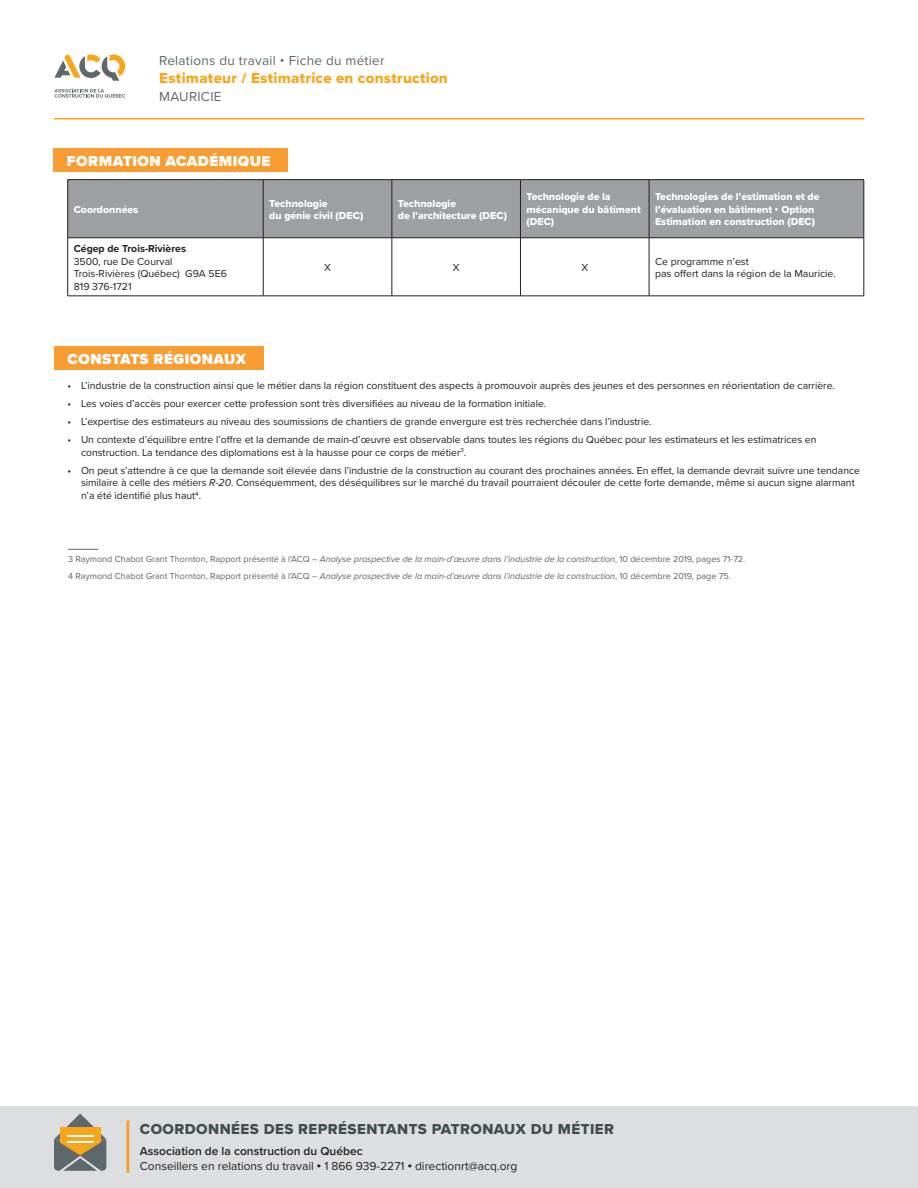
<style>
.page{position:relative;width:918px;height:1188px;background:#fff}
.page>*{position:absolute;margin:0;border:0;box-sizing:border-box;transform-origin:0 0}
.t1{font:15px "Proxima Nova Extrabld";letter-spacing:.03em;color:#434c4d}
.t2{font:15px "Proxima Nova Extrabld";letter-spacing:.02em;color:#f9a51b}
.t3{font:900 15px "Proxima Nova";letter-spacing:.03em;color:#fff}
.t4{font:13.5px "Proxima Nova";letter-spacing:.02em;color:#5e686a}
.t5{font:12px/15px "Proxima Nova";color:#231f20}
.t6{font:10.5px/12.6px "Proxima Nova";color:#231f20}
.t7{font:10.5px/12.6px "Proxima Nova Extrabld";color:#fff}
.t8{font:700 10.5px/12.6px "Proxima Nova";color:#231f20}
.t9{font:9px "Proxima Nova";color:#636366}
.s1{font-family:"Proxima Nova";font-weight:900}
.s2{font-weight:400}
.s3{font-style:italic}
.s4{font-weight:600}
.s5{font-weight:900}
</style>
<div class="page">
<svg style="left:55px;top:55px;width:70px;height:26px"></svg>
<svg style="left:55px;top:89px;width:70px;height:9px"></svg>
<hr style="left:54px;top:118px;width:811px;height:1px;background:#f9a51b">
<div style="left:0;top:1106px;width:918px;height:82px;background:#dcdedf"></div>
<svg style="left:54px;top:1113px;width:52px;height:58px"></svg>
<hr style="left:126px;top:1121px;width:3px;height:52px;background:#f89d33">
<div style="left:54px;top:347px;width:209px;height:23px;background:#f89d33"></div>
<hr style="left:68px;top:549px;width:30px;height:1px;background:#5e686a">
<div style="left:53px;top:148px;width:235px;height:24px;background:#f89d33"></div>
<div style="left:68px;top:180px;width:796px;height:57px;background:#9d9fa2"></div>
<hr style="left:68px;top:179px;width:195px;height:1px;background:#231f20">
<hr style="left:67px;top:180px;width:1px;height:58px;background:#231f20">
<hr style="left:263px;top:179px;width:129px;height:1px;background:#231f20">
<hr style="left:263px;top:180px;width:1px;height:58px;background:#231f20">
<hr style="left:392px;top:179px;width:128px;height:1px;background:#231f20">
<hr style="left:392px;top:180px;width:1px;height:58px;background:#231f20">
<hr style="left:520px;top:179px;width:129px;height:1px;background:#231f20">
<hr style="left:520px;top:180px;width:1px;height:58px;background:#231f20">
<hr style="left:649px;top:179px;width:215px;height:1px;background:#231f20">
<hr style="left:649px;top:180px;width:1px;height:58px;background:#231f20">
<hr style="left:864px;top:180px;width:1px;height:58px;background:#231f20">
<hr style="left:68px;top:237px;width:195px;height:1px;background:#231f20">
<hr style="left:67px;top:238px;width:1px;height:58px;background:#231f20">
<hr style="left:263px;top:237px;width:129px;height:1px;background:#231f20">
<hr style="left:263px;top:238px;width:1px;height:58px;background:#231f20">
<hr style="left:392px;top:237px;width:128px;height:1px;background:#231f20">
<hr style="left:392px;top:238px;width:1px;height:58px;background:#231f20">
<hr style="left:520px;top:237px;width:129px;height:1px;background:#231f20">
<hr style="left:520px;top:238px;width:1px;height:58px;background:#231f20">
<hr style="left:649px;top:237px;width:215px;height:1px;background:#231f20">
<hr style="left:649px;top:238px;width:1px;height:58px;background:#231f20">
<hr style="left:864px;top:238px;width:1px;height:58px;background:#231f20">
<hr style="left:68px;top:296px;width:195px;height:1px;background:#231f20">
<hr style="left:263px;top:296px;width:129px;height:1px;background:#231f20">
<hr style="left:392px;top:296px;width:128px;height:1px;background:#231f20">
<hr style="left:520px;top:296px;width:129px;height:1px;background:#231f20">
<hr style="left:649px;top:296px;width:215px;height:1px;background:#231f20">
<p class="t4" style="left:159px;top:50px;width:227px">Relations du travail • Fiche du métier</p>
<p class="t2" style="left:159px;top:66px;width:290px">Estimateur / Estimatrice en construction</p>
<p class="t4" style="left:159px;top:86px;width:64px">MAURICIE</p>
<p class="t3" style="left:67px;top:150px;width:205px">FORMATION ACADÉMIQUE</p>
<p class="t7" style="left:74px;top:203px;width:66px">Coordonnées</p>
<p class="t7" style="left:269px;top:197px;width:96px">Technologie<br>du génie civil (DEC)</p>
<p class="t7" style="left:398px;top:197px;width:111px">Technologie<br>de l’architecture (DEC)</p>
<p class="t7" style="left:526px;top:190px;width:116px">Technologie de la mécanique du bâtiment (DEC)</p>
<p class="t7" style="left:655px;top:190px;width:166px">Technologies de l’estimation et de l’évaluation en bâtiment <span class="s1">•</span> Option<br>Estimation en construction (DEC)</p>
<p class="t8" style="left:74px;top:242px;width:114px">Cégep de Trois-Rivières<br><span class="s2">3500, rue De Courval</span></p>
<p class="t6" style="left:74px;top:267px;width:155px">Trois-Rivières (Québec) G9A 5E6</p>
<p class="t6" style="left:74px;top:280px;width:59px">819 376-1721</p>
<p class="t6" style="left:324px;top:261px;width:8px">X</p>
<p class="t6" style="left:453px;top:261px;width:8px">X</p>
<p class="t6" style="left:581px;top:261px;width:8px">X</p>
<p class="t6" style="left:655px;top:254px;width:182px">Ce programme n’est<br>pas offert dans la région de la Mauricie.</p>
<p class="t3" style="left:68px;top:348px;width:180px">CONSTATS RÉGIONAUX</p>
<p class="t6" style="left:68px;top:379px;width:769px">• L’industrie de la construction ainsi que le métier dans la région constituent des aspects à promouvoir auprès des jeunes et des personnes en réorientation de carrière.</p>
<p class="t6" style="left:68px;top:397px;width:480px">• Les voies d’accès pour exercer cette profession sont très diversifiées au niveau de la formation initiale.</p>
<p class="t6" style="left:68px;top:415px;width:586px">• L’expertise des estimateurs au niveau des soumissions de chantiers de grande envergure est très recherchée dans l’industrie.</p>
<p class="t6" style="left:81px;top:433px;width:737px;text-indent:-14px">• Un contexte d’équilibre entre l’offre et la demande de main-d’œuvre est observable dans toutes les régions du Québec pour les estimateurs et les estimatrices en construction. La tendance des diplomations est à la hausse pour ce corps de métier<sup>3</sup>.</p>
<p class="t6" style="left:81px;top:464px;width:781px;text-indent:-14px">• On peut s’attendre à ce que la demande soit élevée dans l’industrie de la construction au courant des prochaines années. En effet, la demande devrait suivre une tendance similaire à celle des métiers <span class="s3">R-20</span>. Conséquemment, des déséquilibres sur le marché du travail pourraient découler de cette forte demande, même si aucun signe alarmant n’a été identifié plus haut<sup>4</sup>.</p>
<p class="t9" style="left:68px;top:553px;width:679px">3 Raymond Chabot Grant Thornton, Rapport présenté à l’ACQ – <span class="s3">Analyse prospective de la main-d’œuvre dans l’industrie de la construction</span>, 10 décembre 2019, pages 71-72.</p>
<p class="t9" style="left:68px;top:569px;width:664px">4 Raymond Chabot Grant Thornton, Rapport présenté à l’ACQ – <span class="s3">Analyse prospective de la main-d’œuvre dans l’industrie de la construction</span>, 10 décembre 2019, page 75.</p>
<h1 class="t1" style="left:140px;top:1118px;width:476px">COORDONNÉES DES REPRÉSENTANTS PATRONAUX DU MÉTIER</h1>
<p class="t5" style="left:140px;top:1143px;width:379px"><span class="s4">Association de la construction du Québec<br></span>Conseillers en relations du travail <span class="s5">•</span> 1 866 939-2271 <span class="s5">•</span> directionrt@acq.org</p>
</div>
